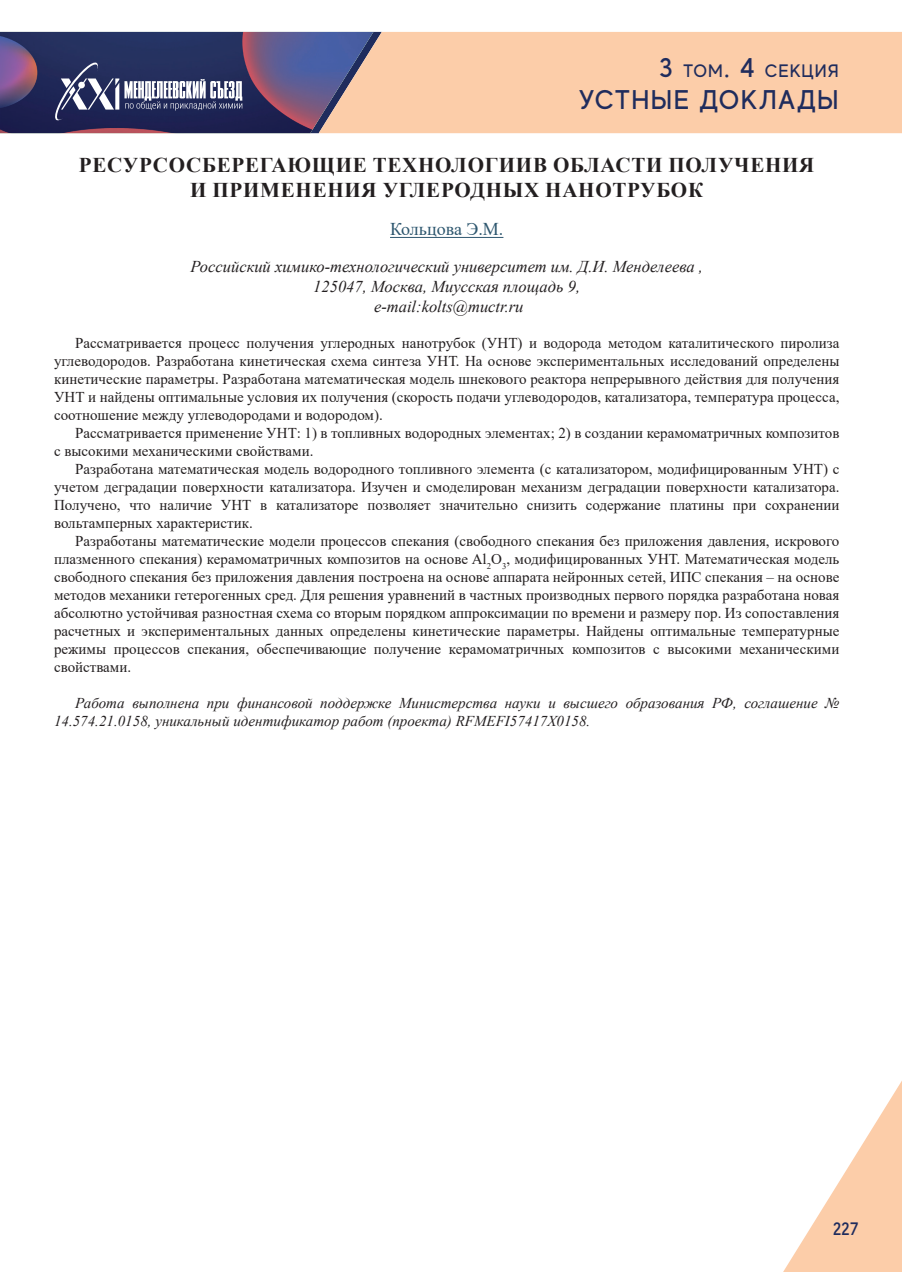
<style>
.page{position:relative;width:902px;height:1272px;background:#fff}
.page>*{position:absolute;margin:0;border:0;box-sizing:border-box;transform-origin:0 0}
.t1{font:500 27px "MADE Evolve Sans";letter-spacing:.05em;color:#1f2c5d}
.t2{font:700 21px/25.2px "Times New Roman";letter-spacing:.035em;color:#231f20;text-align:center}
.t3{font:500 18px "MADE Evolve Sans";letter-spacing:.05em;color:#1f2c5d}
.t4{font:18px "Times New Roman";color:#2e576f}
.t5{font:italic 16.5px/19.8px "Times New Roman";color:#231f20;text-align:center}
.t6{font:15px/18px "Times New Roman";color:#231f20;text-align:justify}
.t7{font:italic 15px/18px "Times New Roman";color:#231f20}
.s1{font-size:27px}
</style>
<div class="page">
<div style="left:382px;top:32px;width:519px;height:101px;background:#fccda9"></div>
<svg style="left:784px;top:1082px;width:117px;height:189px"></svg>
<svg style="left:0;top:32px;width:382px;height:101px;background:#575277"></svg>
<hr style="left:390px;top:237px;width:113px;height:1px;background:#2e576f">
<p class="t3" style="left:659px;top:59px;width:181px"><span class="s1">3</span> ТОМ<span class="s1">. 4</span> СЕКЦИЯ</p>
<h1 class="t1" style="left:578px;top:83px;width:261px">УСТНЫЕ ДОКЛАДЫ</h1>
<h2 class="t2" style="left:79px;top:151px;width:737px">РЕСУРСОСБЕРЕГАЮЩИЕ ТЕХНОЛОГИИВ ОБЛАСТИ ПОЛУЧЕНИЯ<br>И ПРИМЕНЕНИЯ УГЛЕРОДНЫХ НАНОТРУБОК</h2>
<p class="t4" style="left:390px;top:217px;width:115px">Кольцова Э.М.</p>
<p class="t5" style="left:190px;top:256px;width:514px">Российский химико-технологический университет им. Д.И. Менделеева ,<br>125047, Москва, Миусская площадь 9,<br>e-mail:kolts@muctr.ru</p>
<p class="t6" style="left:54px;top:333px;width:786px;text-indent:21px">Рассматривается процесс получения углеродных нанотрубок (УНТ) и водорода методом каталитического пиролиза углеводородов. Разработана кинетическая схема синтеза УНТ. На основе экспериментальных исследований определены кинетические параметры. Разработана математическая модель шнекового реактора непрерывного действия для получения УНТ и найдены оптимальные условия их получения (скорость подачи углеводородов, катализатора, температура процесса, соотношение между углеводородами и водородом).</p>
<p class="t6" style="left:54px;top:423px;width:786px;text-indent:21px">Рассматривается применение УНТ: 1) в топливных водородных элементах; 2) в создании керамоматричных композитов с высокими механическими свойствами.</p>
<p class="t6" style="left:54px;top:459px;width:786px;text-indent:21px">Разработана математическая модель водородного топливного элемента (с катализатором, модифицированным УНТ) с учетом деградации поверхности катализатора. Изучен и смоделирован механизм деградации поверхности катализатора.<br>Получено, что наличие УНТ в катализаторе позволяет значительно снизить содержание платины при сохранении вольтамперных характеристик.</p>
<p class="t6" style="left:54px;top:531px;width:786px;text-indent:21px">Разработаны математические модели процессов спекания (свободного спекания без приложения давления, искрового плазменного спекания) керамоматричных композитов на основе Al<sub>2</sub>O<sub>3</sub>, модифицированных УНТ. Математическая модель свободного спекания без приложения давления построена на основе аппарата нейронных сетей, ИПС спекания – на основе методов механики гетерогенных сред. Для решения уравнений в частных производных первого порядка разработана новая абсолютно устойчивая разностная схема со вторым порядком аппроксимации по времени и размеру пор. Из сопоставления расчетных и экспериментальных данных определены кинетические параметры. Найдены оптимальные температурные режимы процессов спекания, обеспечивающие получение керамоматричных композитов с высокими механическими свойствами.</p>
<p class="t7" style="left:54px;top:693px;width:786px;text-indent:21px">Работа выполнена при финансовой поддержке Министерства науки и высшего образования РФ, соглашение №<br>14.574.21.0158, уникальный идентификатор работ (проекта) RFMEFI57417X0158.</p>
<p class="t3" style="left:832px;top:1217px;width:27px">227</p>
</div>
